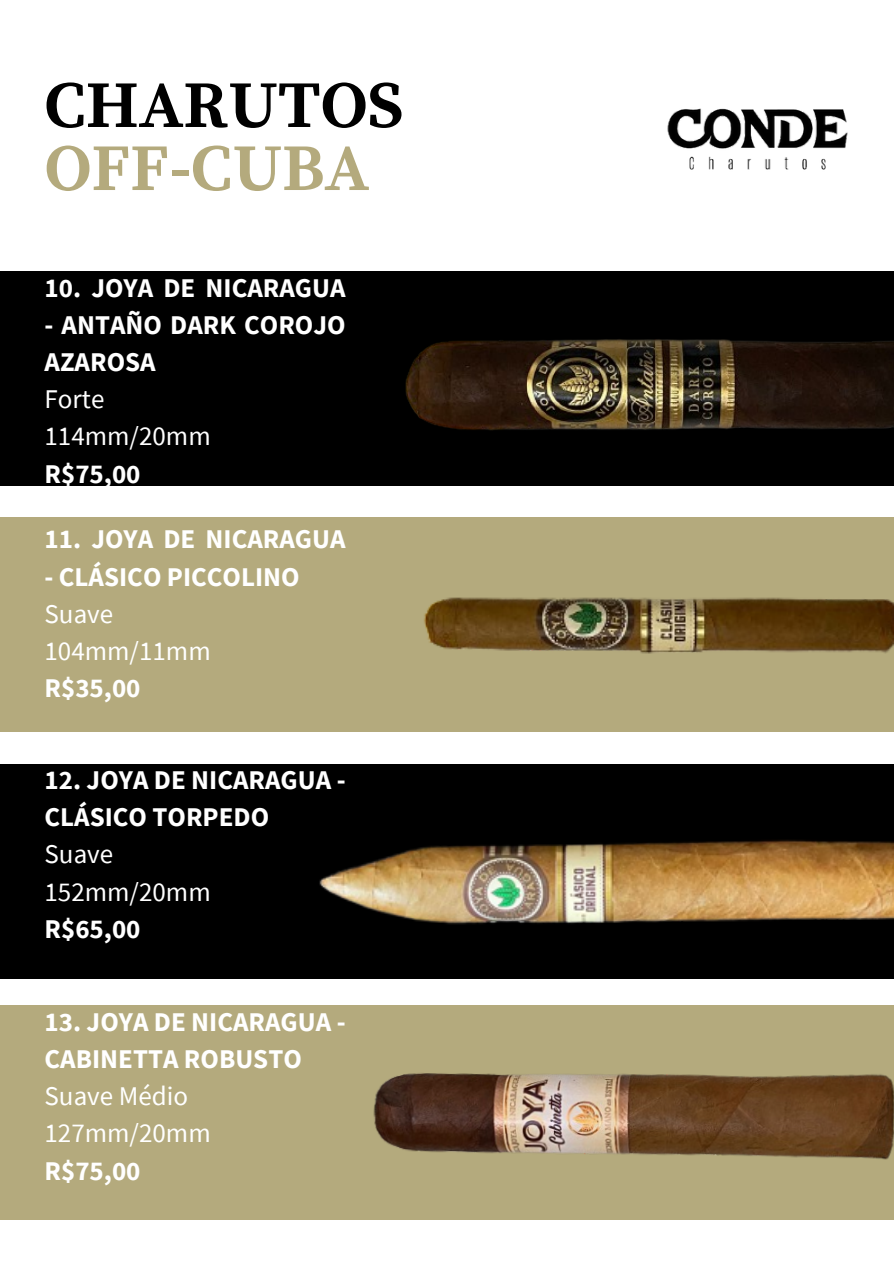
<style>
.page{position:relative;width:894px;height:1264px;background:#fff}
.page>*{position:absolute;margin:0;border:0;box-sizing:border-box;transform-origin:0 0}
.t1{font:700 66.45px/63px "Source Serif Pro";color:#000}
.t2{font:700 27px/37.2px "Source Sans Pro";color:#fff}
.t3{font:27px "Source Sans Pro";color:#fff}
.s1{color:#b4aa7d}
</style>
<div class="page">
<div style="left:0;top:271px;width:893px;height:215px;background:#000"></div>
<div style="left:0;top:517px;width:893px;height:215px;background:#b4aa7d"></div>
<div style="left:0;top:763px;width:893px;height:215px;background:#000"></div>
<img style="left:667px;top:108px;width:181px;height:62px">
<div style="left:0;top:1005px;width:893px;height:215px;background:#b4aa7d"></div>
<img style="left:405px;top:339px;width:488px;height:92px">
<img style="left:424px;top:597px;width:469px;height:57px">
<img style="left:319px;top:840px;width:574px;height:84px">
<img style="left:373px;top:1073px;width:520px;height:87px">
<p class="t1" style="left:45px;top:76px;width:360px">CHARUTOS<br><span class="s1">OFF-CUBA</span></p>
<p class="t2" style="left:45px;top:269px;width:302px">10. JOYA DE NICARAGUA</p>
<p class="t2" style="left:45px;top:306px;width:302px">- ANTAÑO DARK COROJO<br>AZAROSA</p>
<p class="t3" style="left:45px;top:382px;width:61px">Forte</p>
<p class="t3" style="left:45px;top:419px;width:168px">114mm/20mm</p>
<p class="t2" style="left:45px;top:454px;width:97px">R$75,00</p>
<p class="t2" style="left:45px;top:520px;width:302px">11. JOYA DE NICARAGUA</p>
<p class="t2" style="left:45px;top:557px;width:256px">- CLÁSICO PICCOLINO</p>
<p class="t3" style="left:45px;top:596px;width:70px">Suave</p>
<p class="t3" style="left:45px;top:633px;width:168px">104mm/11mm</p>
<p class="t2" style="left:45px;top:669px;width:97px">R$35,00</p>
<p class="t2" style="left:45px;top:761px;width:302px">12. JOYA DE NICARAGUA -<br>CLÁSICO TORPEDO</p>
<p class="t3" style="left:45px;top:836px;width:70px">Suave</p>
<p class="t3" style="left:45px;top:874px;width:168px">152mm/20mm</p>
<p class="t2" style="left:45px;top:909px;width:97px">R$65,00</p>
<p class="t2" style="left:45px;top:1002px;width:302px">13. JOYA DE NICARAGUA -<br>CABINETTA ROBUSTO</p>
<p class="t3" style="left:45px;top:1078px;width:145px">Suave Médio</p>
<p class="t3" style="left:45px;top:1115px;width:168px">127mm/20mm</p>
<p class="t2" style="left:45px;top:1151px;width:97px">R$75,00</p>
</div>
